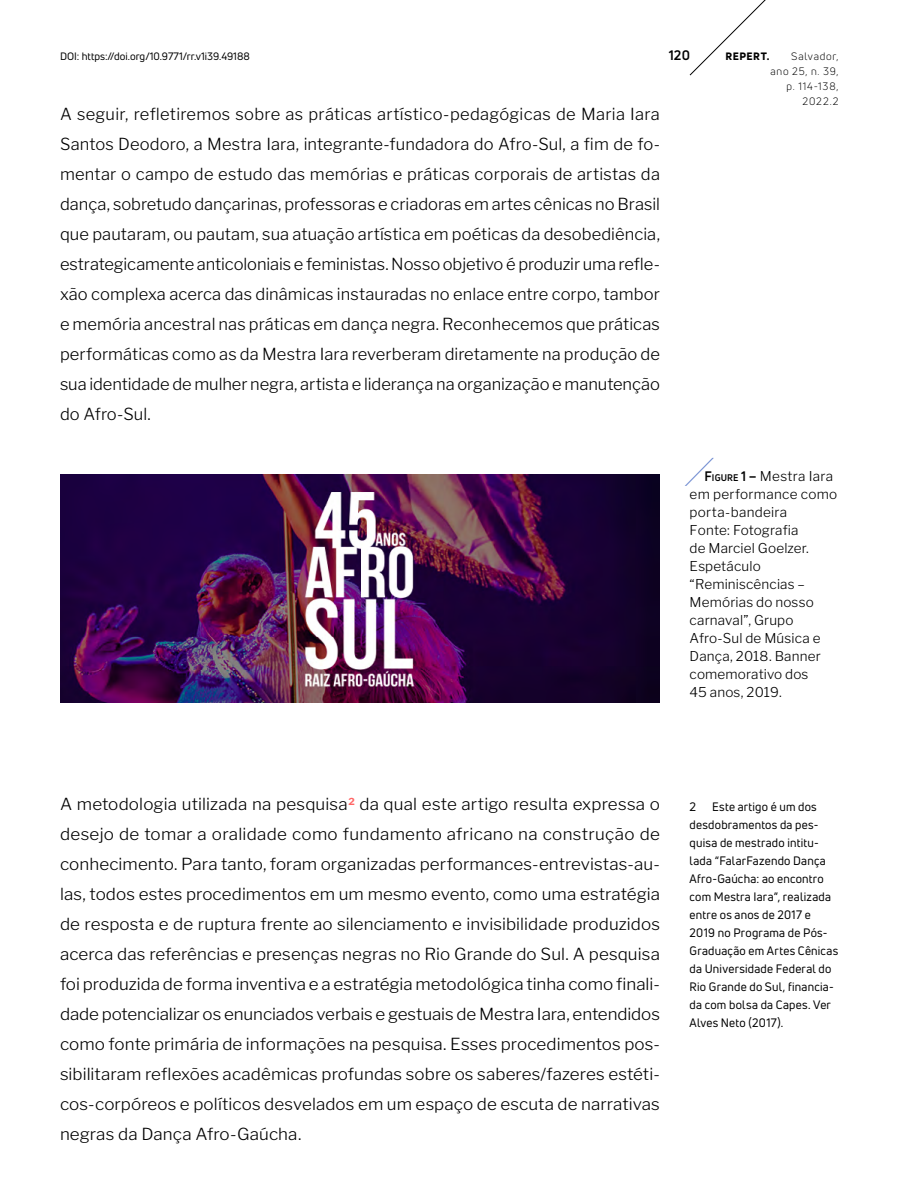
<style>
.page{position:relative;width:900px;height:1200px;background:#fff}
.page>*{position:absolute;margin:0;border:0;box-sizing:border-box;transform-origin:0 0}
.t1{font:300 39.3px "Uni Neue";color:#6482cd;scale:1.2 1}
.t2{font:300 16.5px/30px "Libre Franklin";color:#000;text-align:justify}
.t3{font:300 13.5px/18px "Libre Franklin";letter-spacing:.01em;color:#000}
.t4{font:700 13.5px "Uni Neue";color:#000}
.t5{font:12px/18px "Uni Neue";letter-spacing:.02em;color:#000}
.t6{font:10.5px "Uni Neue";color:#000}
.t7{font:10.5px/15px "Uni Neue";letter-spacing:.075em;color:#000;text-align:right}
.t8{font:800 10.5px "Uni Neue";letter-spacing:.05em;color:#000}
.s1{font-family:"Uni Neue";font-weight:700}
.s2{font-family:"Uni Neue";font-weight:700;font-size:9.45px}
</style>
<div class="page">
<img style="left:60px;top:475px;width:600px;height:228px">
<svg style="left:689px;top:0;width:77px;height:76px"></svg>
<p class="t6" style="left:60px;top:50px;width:191px">DOI: https://doi.org/10.9771/rr.v1i39.49188</p>
<p class="t2" style="left:60px;top:99px;width:602px">A seguir, refletiremos sobre as práticas artístico-pedagógicas de Maria Iara Santos Deodoro, a Mestra Iara, integrante-fundadora do Afro-Sul, a fim de fo&shy;mentar o campo de estudo das memórias e práticas corporais de artistas da dança, sobretudo dançarinas, professoras e criadoras em artes cênicas no Brasil que pautaram, ou pautam, sua atuação artística em poéticas da desobediência, estrategicamente anticoloniais e feministas. Nosso objetivo é produzir uma refle&shy;xão complexa acerca das dinâmicas instauradas no enlace entre corpo, tambor e memória ancestral nas práticas em dança negra. Reconhecemos que práticas performáticas como as da Mestra Iara reverberam diretamente na produção de sua identidade de mulher negra, artista e liderança na organização e manutenção do Afro-Sul.</p>
<p class="t4" style="left:669px;top:47px;width:23px">120</p>
<p class="t8" style="left:725px;top:49px;width:45px">REPERT.</p>
<p class="t7" style="left:771px;top:49px;width:69px">Salvador, ano 25, n. 39, p. 114-138,<br>2022.2</p>
<h1 class="t1" style="left:696px;top:448px;width:25px">⁄</h1>
<p class="t3" style="left:690px;top:467px;width:149px;text-indent:15px"><span class="s1">F</span><span class="s2">IGURE</span> <span class="s1">1 –</span> Mestra Iara em performance como porta-bandeira<br>Fonte: Fotografia<br>de Marciel Goelzer.<br>Espetáculo “Reminiscências –<br>Memórias do nosso carnaval”, Grupo<br>Afro-Sul de Música e<br>Dança, 2018. Banner comemorativo dos<br>45 anos, 2019.</p>
<p class="t2" style="left:60px;top:789px;width:602px">A metodologia utilizada na pesquisa<sup>2</sup> da qual este artigo resulta expressa o desejo de tomar a oralidade como fundamento africano na construção de conhecimento. Para tanto, foram organizadas performances-entrevistas-au&shy;las, todos estes procedimentos em um mesmo evento, como uma estratégia de resposta e de ruptura frente ao silenciamento e invisibilidade produzidos acerca das referências e presenças negras no Rio Grande do Sul. A pesquisa foi produzida de forma inventiva e a estratégia metodológica tinha como finali&shy;dade potencializar os enunciados verbais e gestuais de Mestra Iara, entendidos como fonte primária de informações na pesquisa. Esses procedimentos pos&shy;sibilitaram reflexões acadêmicas profundas sobre os saberes/fazeres estéti&shy;cos-corpóreos e políticos desvelados em um espaço de escuta de narrativas negras da Dança Afro-Gaúcha.</p>
<p class="t5" style="left:690px;top:798px;width:150px;text-indent:23px">Este artigo é um dos desdobramentos da pes&shy;quisa de mestrado intitu&shy;lada “FalarFazendo Dança<br>Afro-Gaúcha: ao encontro com Mestra Iara”, realizada entre os anos de 2017 e<br>2019 no Programa de Pós-<br>Graduação em Artes Cênicas da Universidade Federal do<br>Rio Grande do Sul, financia&shy;da com bolsa da Capes. Ver<br>Alves Neto (2017).</p>
<p class="t5" style="left:690px;top:798px;width:8px">2</p>
</div>
